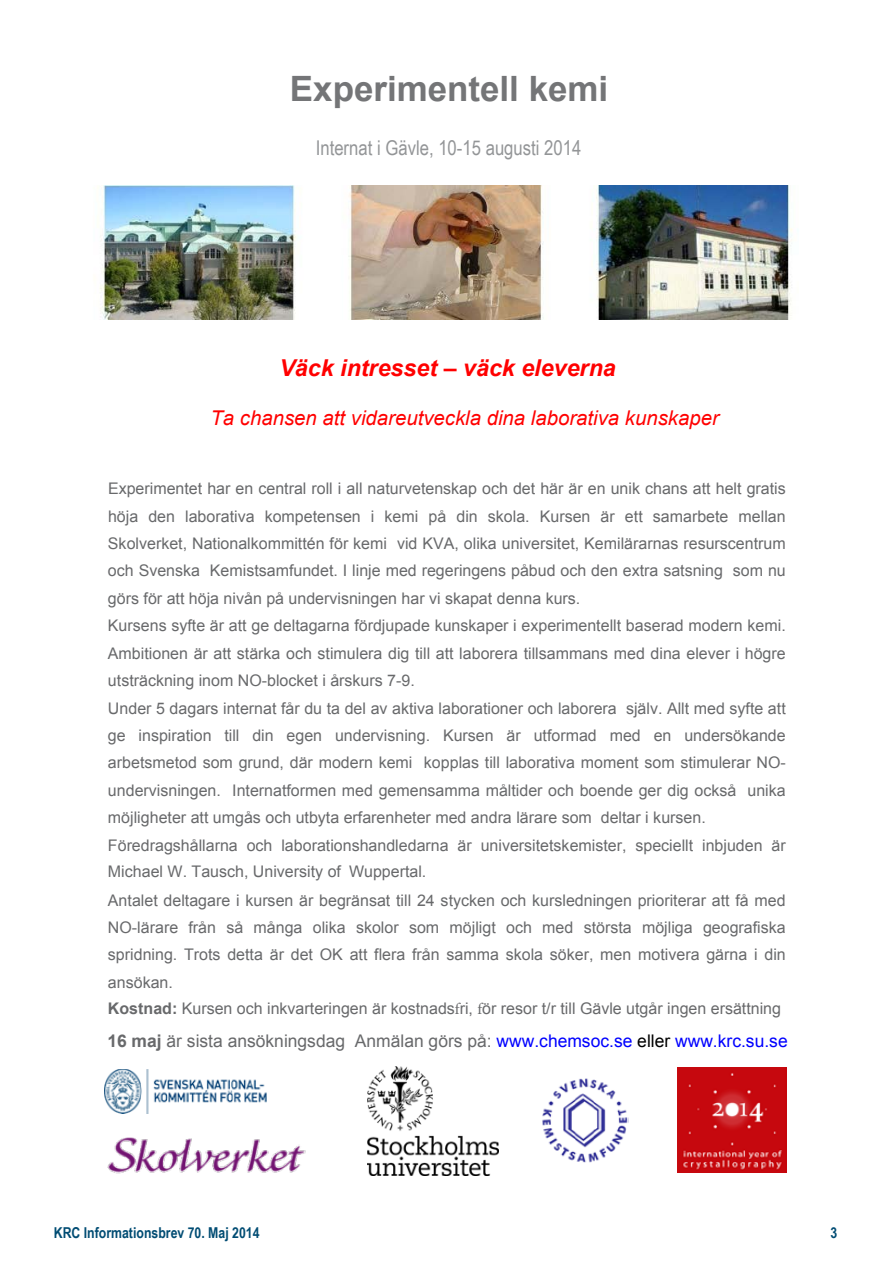
<style>
.page{position:relative;width:893px;height:1263px;background:#fff}
.page>*{position:absolute;margin:0;border:0;box-sizing:border-box;transform-origin:0 0}
.t1{font:700 34.95px "Arial";color:#747577}
.t2{font:italic 700 23.25px "Arial";color:#f00}
.t3{font:italic 20.4px "Arial";color:#f00}
.t4{font:20.4px "Arial Narrow";color:#939597}
.t5{font:17.4px "Arial";color:#00f}
.t6{font:16.05px/27.3px "Arial";color:#68696b}
.t7{font:16.05px/27.5px "Arial";color:#68696b;text-align:justify}
.t8{font:700 15px "Arial Narrow";color:#004c73}
.s1{font-style:inherit}
.s2{font-weight:700}
.s3{font-family:"Minion Pro"}
.s4{font-weight:700;color:#68696b}
.s5{color:#68696b}
.s6{color:#000}
</style>
<div class="page">
<img style="left:100px;top:185px;width:693px;height:135px">
<img style="left:678px;top:1068px;width:109px;height:104px">
<img style="left:105px;top:1069px;width:162px;height:45px">
<img style="left:107px;top:1137px;width:199px;height:37px">
<img style="left:368px;top:1066px;width:131px;height:110px">
<img style="left:542px;top:1078px;width:86px;height:85px">
<h1 class="t1" style="left:290px;top:65px;width:320px">Experimentell kemi</h1>
<p class="t4" style="left:316px;top:132px;width:267px">Internat i Gävle, 10-15 augusti 2014</p>
<h2 class="t2" style="left:279px;top:353px;width:338px">Väck intresset – väck eleverna</h2>
<p class="t3" style="left:210px;top:405px;width:510px">Ta chansen att vidareutveckla dina laborativa kunskaper</p>
<p class="t7" style="left:108px;top:475px;width:679px"><span class="s1">Experimentet har en central roll i all naturvetenskap och det här är en unik</span> chans att helt gratis höja den laborativa kompetensen i kemi på din skola. Kursen är ett samarbete mellan Skolverket, Nationalkommittén för kemi vid KVA, olika universitet, Kemilärarnas resurscentrum och Svenska Kemistsamfundet. I linje med regeringens påbud och den extra satsning som nu görs för att höja nivån på undervisningen har vi skapat denna kurs.</p>
<p class="t6" style="left:108px;top:612px;width:679px">Kursens syfte är att ge deltagarna fördjupade kunskaper i experimentellt baserad modern kemi.<br>Ambitionen är att stärka och stimulera dig till att laborera tillsammans med dina elever i högre utsträckning inom NO-blocket i årskurs 7-9.<br>Under 5 dagars internat får du ta del av aktiva laborationer och laborera själv. Allt med syfte att ge inspiration till din egen undervisning. Kursen är utformad med en undersökande arbetsmetod som grund, där modern kemi kopplas till laborativa moment som stimulerar NO&shy;undervisningen. Internatformen med gemensamma måltider och boende ger dig också unika möjligheter att umgås och utbyta erfarenheter med andra lärare som deltar i kursen.<br>Föredragshållarna och laborationshandledarna är universitetskemister, speciellt inbjuden är Michael W. Tausch, University of Wuppertal.</p>
<p class="t6" style="left:108px;top:886px;width:679px">Antalet deltagare i kursen är begränsat till 24 stycken och kursledningen prioriterar att få med NO-lärare från så många olika skolor som möjligt och med största möjliga geografiska spridning. Trots detta är det OK att flera från samma skola söker, men motivera gärna i din ansökan.<br><span class="s2">Kostnad:</span> Kursen och inkvarteringen är kostnads<span class="s3">f</span>ri, <span class="s3">f</span>ör resor t/r till Gävle utgår ingen ersättning</p>
<p class="t5" style="left:107px;top:1029px;width:682px"><span class="s4">16 maj</span> <span class="s5">är sista ansökningsdag</span> <span class="s5">Anmälan görs på:</span> www.chemsoc.se <span class="s6">eller</span> www.krc.su.se</p>
<p class="t8" style="left:54px;top:1221px;width:207px">KRC Informationsbrev 70. Maj 2014</p>
<p class="t8" style="left:830px;top:1221px;width:8px">3</p>
</div>
